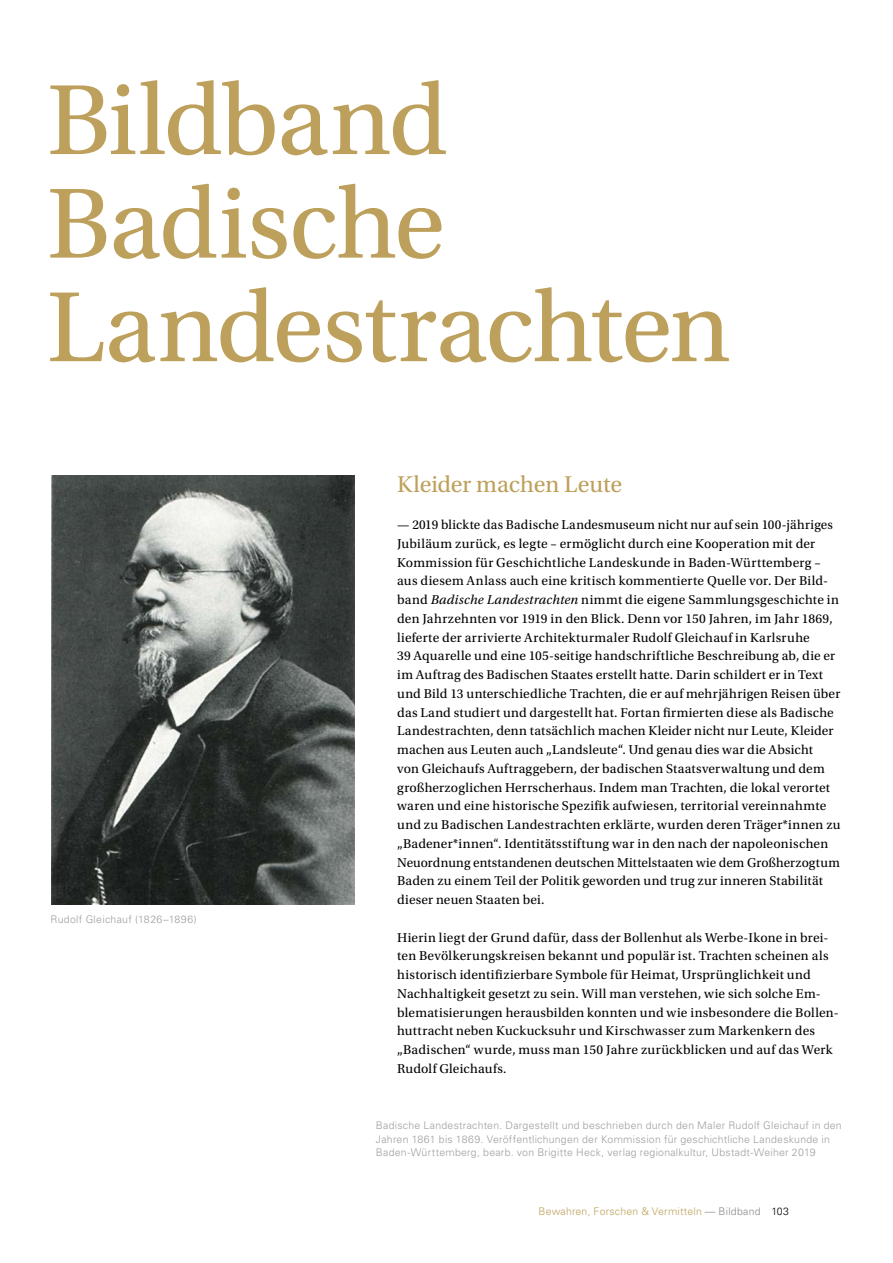
<style>
.page{position:relative;width:893px;height:1263px;background:#fff}
.page>*{position:absolute;margin:0;border:0;box-sizing:border-box;transform-origin:0 0}
.Seite_INHALT_riesig{font:105px/103.5px "Utopia Std";letter-spacing:-.015em;color:#bda05b}
.Seite_Auszeichnung_Einschub_FACT{font:24px "Utopia Std";letter-spacing:-.01em;color:#bda05b}
.Seite_Fliesstext{font:13.5px/18.8px "Utopia Std";letter-spacing:.015em;color:#000}
.t1{font:300 10.5px/13.5px "Univers LT Std";letter-spacing:.025em;color:#9d9e9e}
.t2{font:300 10.5px "Univers LT Std";letter-spacing:.02em;color:#bda05b}
.s1{font-style:italic}
.s2{color:#878988}
.s3{color:#000}
</style>
<div class="page">
<img style="left:51px;top:476px;width:304px;height:428px">
<h1 class="Seite_INHALT_riesig" style="left:47px;top:70px;width:686px">Bildband<br>Badische<br>Landestrachten</h1>
<p class="t1" style="left:50px;top:912px;width:148px">Rudolf Gleichauf (1826–1896)</p>
<h2 class="Seite_Auszeichnung_Einschub_FACT" style="left:397px;top:471px;width:226px">Kleider machen Leute</h2>
<p class="Seite_Fliesstext" style="left:397px;top:516px;width:445px">— 2019 blickte das Badische Landesmuseum nicht nur auf sein 100-jähriges Jubiläum zurück, es legte – ermöglicht durch eine Kooperation mit der Kommission für Geschichtliche Landeskunde in Baden-Württemberg – aus diesem Anlass auch eine kritisch kommentierte Quelle vor. Der Bild&shy;band <span class="s1">Badische Landestrachten</span> nimmt die eigene Sammlungsgeschichte in den Jahrzehnten vor 1919 in den Blick. Denn vor 150 Jahren, im Jahr 1869, lieferte der arrivierte Architekturmaler Rudolf Gleichauf in Karlsruhe<br>39 Aquarelle und eine 105-seitige handschriftliche Beschreibung ab, die er im Auftrag des Badischen Staates erstellt hatte. Darin schildert er in Text und Bild 13 unterschiedliche Trachten, die er auf mehrjährigen Reisen über das Land studiert und dargestellt hat. Fortan firmierten diese als Badische Landestrachten, denn tatsächlich machen Kleider nicht nur Leute, Kleider machen aus Leuten auch „Landsleute“. Und genau dies war die Absicht<br>von Gleichaufs Auftraggebern, der badischen Staatsverwaltung und dem großherzoglichen Herrscherhaus. Indem man Trachten, die lokal verortet waren und eine historische Spezifik aufwiesen, territorial vereinnahmte und zu Badischen Landestrachten erklärte, wurden deren Träger*innen zu „Badener*innen“. Identitätsstiftung war in den nach der napoleonischen Neuordnung entstandenen deutschen Mittelstaaten wie dem Großherzogtum Baden zu einem Teil der Politik geworden und trug zur inneren Stabilität dieser neuen Staaten bei.</p>
<p class="Seite_Fliesstext" style="left:397px;top:928px;width:441px">Hierin liegt der Grund dafür, dass der Bollenhut als Werbe-Ikone in brei&shy;ten Bevölkerungskreisen bekannt und populär ist. Trachten scheinen als historisch identifizierbare Symbole für Heimat, Ursprünglichkeit und Nachhaltigkeit gesetzt zu sein. Will man verstehen, wie sich solche Em&shy;blematisierungen herausbilden konnten und wie insbesondere die Bollen&shy;huttracht neben Kuckucksuhr und Kirschwasser zum Markenkern des „Badischen“ wurde, muss man 150 Jahre zurückblicken und auf das Werk Rudolf Gleichaufs.</p>
<p class="t1" style="left:376px;top:1119px;width:467px">Badische Landestrachten. Dargestellt und beschrieben durch den Maler Rudolf Gleichauf in den<br>Jahren 1861 bis 1869. Veröffentlichungen der Kommission für geschichtliche Landeskunde in<br>Baden-Württemberg, bearb. von Brigitte Heck, verlag regionalkultur, Ubstadt-Weiher 2019</p>
<p class="t2" style="left:539px;top:1205px;width:252px">Bewahren, Forschen &amp; Vermitteln <span class="s2">— Bildband</span> <span class="s3">103</span></p>
</div>
